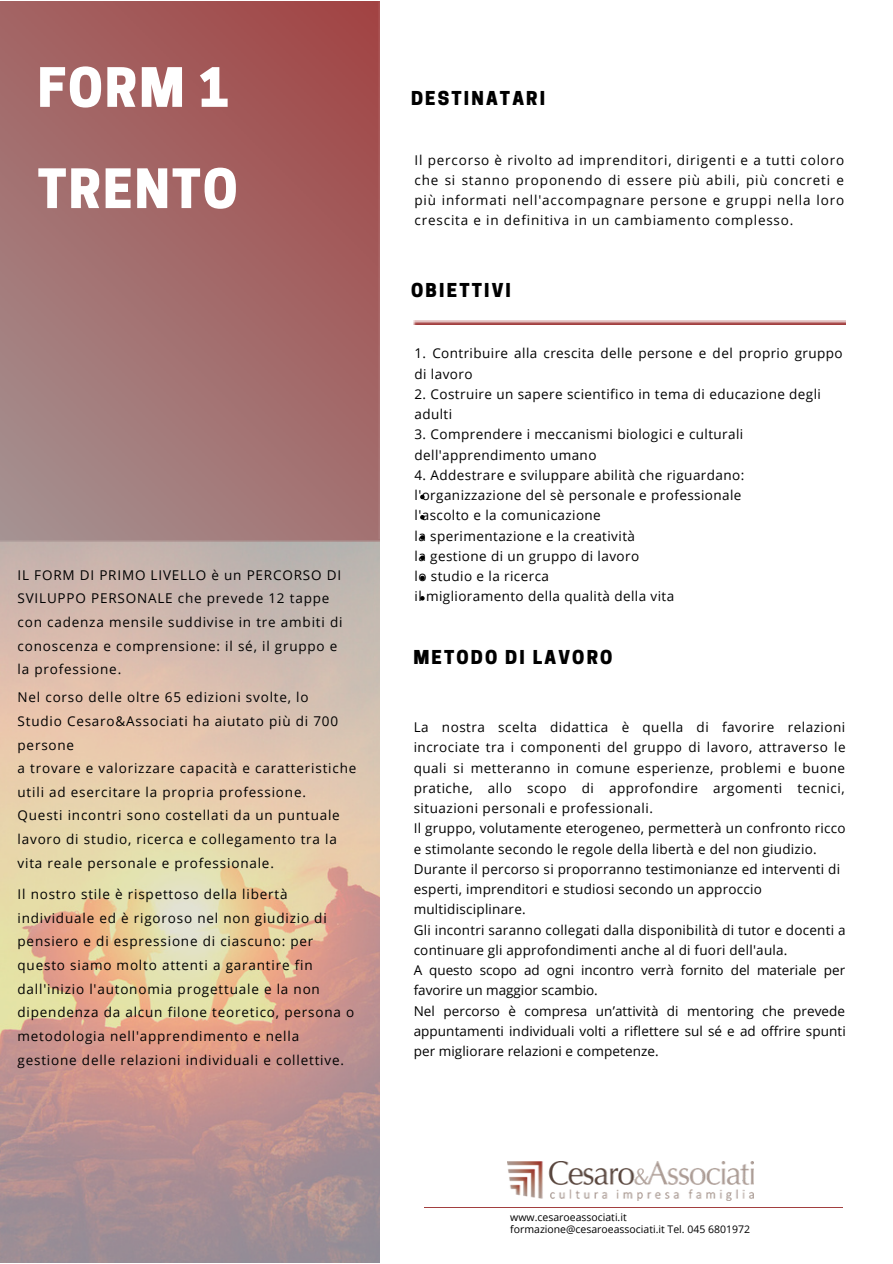
<style>
.page{position:relative;width:893px;height:1264px;background:#fff}
.page>*{position:absolute;margin:0;border:0;box-sizing:border-box;transform-origin:0 0}
.t1{font:800 50.85px/101.1px "Cooper Hewitt";letter-spacing:.04em;color:#fff}
.t2{font:800 18px "Cooper Hewitt";letter-spacing:.12em;color:#000}
.t3{font:13.5px/20.2px "Open Sans";letter-spacing:.035em;color:#000}
.t4{font:13.5px/23.5px "Open Sans";letter-spacing:.06em;color:#000}
.t5{font:10.5px/12.3px "Open Sans";color:#000}
</style>
<div class="page">
<img style="left:0;top:541px;width:379px;height:721px">
<img style="left:0;top:1px;width:379px;height:540px">
<img style="left:414px;top:321px;width:431px;height:3px">
<hr style="left:424px;top:1207px;width:418px;height:1px;background:#a23f3f">
<svg style="left:420px;top:495px;width:4px;height:4px"></svg>
<svg style="left:420px;top:515px;width:4px;height:4px"></svg>
<svg style="left:420px;top:535px;width:4px;height:5px"></svg>
<svg style="left:420px;top:555px;width:4px;height:5px"></svg>
<svg style="left:420px;top:576px;width:4px;height:4px"></svg>
<svg style="left:420px;top:596px;width:4px;height:4px"></svg>
<img style="left:508px;top:1161px;width:245px;height:39px">
<h1 class="t1" style="left:38px;top:44px;width:201px">FORM 1<br>TRENTO</h1>
<p class="t4" style="left:18px;top:563px;width:326px">IL FORM DI PRIMO LIVELLO è un PERCORSO DI SVILUPPO PERSONALE che prevede 12 tappe con cadenza mensile suddivise in tre ambiti di conoscenza e comprensione: il sé, il gruppo e la professione.</p>
<p class="t4" style="left:18px;top:685px;width:340px">Nel corso delle oltre 65 edizioni svolte, lo Studio Cesaro&amp;Associati ha aiutato più di 700 persone<br>a trovare e valorizzare capacità e caratteristiche utili ad esercitare la propria professione.<br>Questi incontri sono costellati da un puntuale lavoro di studio, ricerca e collegamento tra la vita reale personale e professionale.</p>
<p class="t4" style="left:18px;top:882px;width:338px">Il nostro stile è rispettoso della libertà individuale ed è rigoroso nel non giudizio di pensiero e di espressione di ciascuno: per questo siamo molto attenti a garantire fin dall'inizio l'autonomia progettuale e la non dipendenza da alcun filone teoretico, persona o metodologia nell'apprendimento e nella gestione delle relazioni individuali e collettive.</p>
<h2 class="t2" style="left:411px;top:91px;width:136px">DESTINATARI</h2>
<p class="t3" style="left:414px;top:149px;width:431px;text-align:justify">Il percorso è rivolto ad imprenditori, dirigenti e a tutti coloro che si stanno proponendo di essere più abili, più concreti e più informati nell'accompagnare persone e gruppi nella loro crescita e in definitiva in un cambiamento complesso.</p>
<h2 class="t2" style="left:411px;top:283px;width:101px">OBIETTIVI</h2>
<p class="t3" style="left:414px;top:343px;width:429px">1. Contribuire alla crescita delle persone e del proprio gruppo di lavoro</p>
<p class="t3" style="left:414px;top:383px;width:408px">2. Costruire un sapere scientifico in tema di educazione degli adulti</p>
<p class="t3" style="left:414px;top:424px;width:330px">3. Comprendere i meccanismi biologici e culturali dell'apprendimento umano</p>
<p class="t3" style="left:414px;top:464px;width:331px">4. Addestrare e sviluppare abilità che riguardano: l'organizzazione del sè personale e professionale l'ascolto e la comunicazione<br>la sperimentazione e la creatività<br>la gestione di un gruppo di lavoro<br>lo studio e la ricerca<br>il miglioramento della qualità della vita</p>
<h2 class="t2" style="left:413px;top:650px;width:201px">METODO DI LAVORO</h2>
<p class="t3" style="left:413px;top:716px;width:433px">La nostra scelta didattica è quella di favorire relazioni incrociate tra i componenti del gruppo di lavoro, attraverso le quali si metteranno in comune esperienze, problemi e buone pratiche, allo scopo di approfondire argomenti tecnici, situazioni personali e professionali.<br>Il gruppo, volutamente eterogeneo, permetterà un confronto ricco e stimolante secondo le regole della libertà e del non giudizio.<br>Durante il percorso si proporranno testimonianze ed interventi di esperti, imprenditori e studiosi secondo un approccio multidisciplinare.<br>Gli incontri saranno collegati dalla disponibilità di tutor e docenti a continuare gli approfondimenti anche al di fuori dell'aula.<br>A questo scopo ad ogni incontro verrà fornito del materiale per favorire un maggior scambio.<br>Nel percorso è compresa un’attività di mentoring che prevede appuntamenti individuali volti a riflettere sul sé e ad offrire spunti per migliorare relazioni e competenze.</p>
<p class="t5" style="left:510px;top:1210px;width:241px">www.cesaroeassociati.it formazione@cesaroeassociati.it Tel. 045 6801972</p>
</div>
